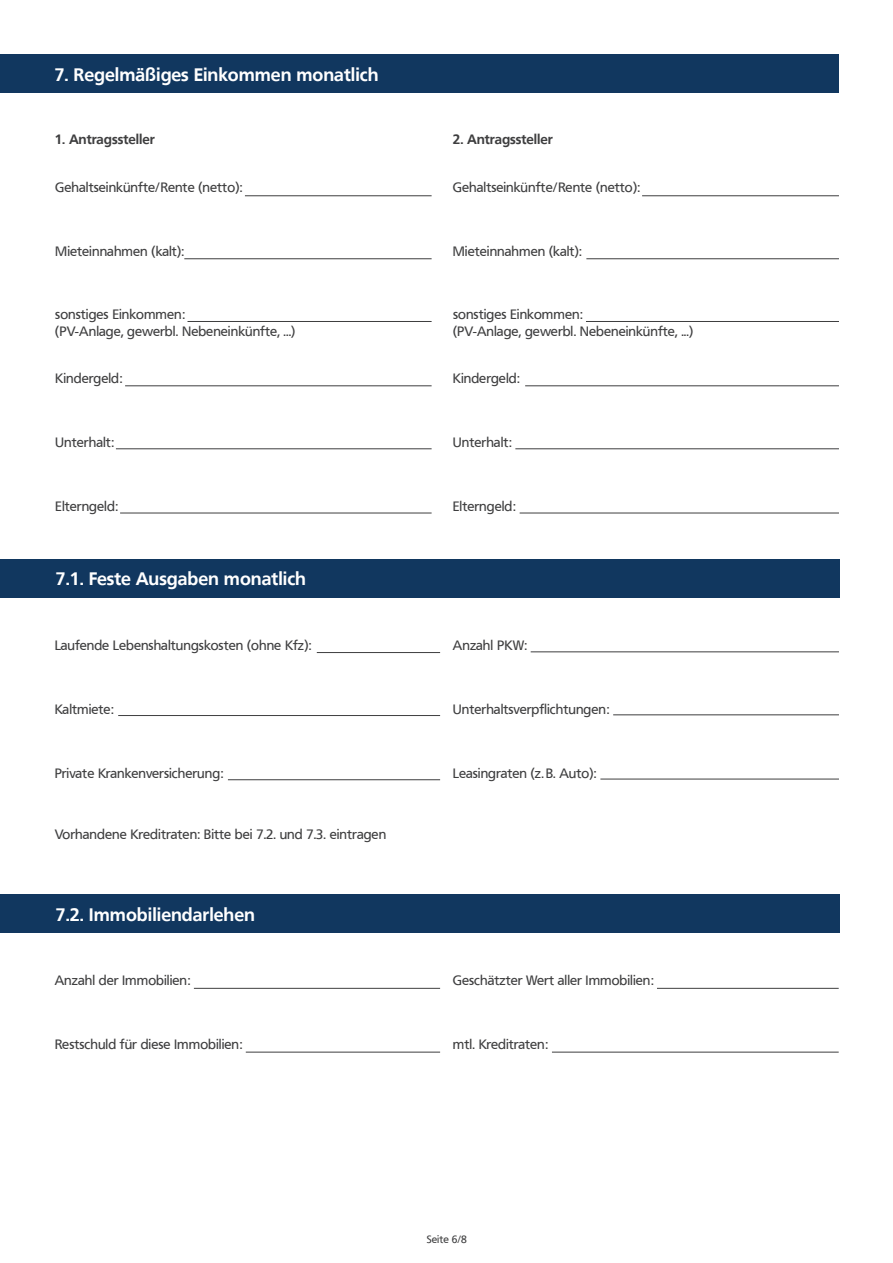
<style>
.page{position:relative;width:893px;height:1263px;background:#fff}
.page>*{position:absolute;margin:0;border:0;box-sizing:border-box;transform-origin:0 0}
.t1{font:700 18px "Frutiger VR";color:#fff}
.t2{font:13.5px/16.2px "Frutiger VR";color:#3e3e3f}
.t3{font:700 13.5px "Frutiger VR";color:#3e3e3f}
.t4{font:10.5px "Frutiger VR";color:#3e3e3f}
</style>
<div class="page">
<div style="left:0;top:55px;width:838px;height:38px;background:#11375f"></div>
<div style="left:0;top:559px;width:840px;height:38px;background:#11375f"></div>
<div style="left:0;top:895px;width:840px;height:38px;background:#11375f"></div>
<hr style="left:125px;top:385px;width:307px;height:1px;background:#3e3e3f">
<hr style="left:116px;top:448px;width:316px;height:1px;background:#3e3e3f">
<hr style="left:120px;top:513px;width:312px;height:1px;background:#3e3e3f">
<hr style="left:525px;top:385px;width:314px;height:1px;background:#3e3e3f">
<hr style="left:515px;top:448px;width:324px;height:1px;background:#3e3e3f">
<hr style="left:520px;top:513px;width:319px;height:1px;background:#3e3e3f">
<hr style="left:317px;top:652px;width:123px;height:1px;background:#3e3e3f">
<hr style="left:118px;top:715px;width:322px;height:1px;background:#3e3e3f">
<hr style="left:228px;top:779px;width:212px;height:1px;background:#3e3e3f">
<hr style="left:531px;top:651px;width:308px;height:1px;background:#3e3e3f">
<hr style="left:613px;top:714px;width:226px;height:1px;background:#3e3e3f">
<hr style="left:600px;top:779px;width:239px;height:1px;background:#3e3e3f">
<hr style="left:194px;top:988px;width:246px;height:1px;background:#3e3e3f">
<hr style="left:246px;top:1052px;width:194px;height:1px;background:#3e3e3f">
<hr style="left:657px;top:988px;width:182px;height:1px;background:#3e3e3f">
<hr style="left:552px;top:1052px;width:287px;height:1px;background:#3e3e3f">
<hr style="left:642px;top:195px;width:197px;height:1px;background:#3e3e3f">
<hr style="left:586px;top:258px;width:253px;height:1px;background:#3e3e3f">
<hr style="left:245px;top:195px;width:187px;height:1px;background:#3e3e3f">
<hr style="left:184px;top:258px;width:248px;height:1px;background:#3e3e3f">
<hr style="left:187px;top:321px;width:245px;height:1px;background:#3e3e3f">
<hr style="left:586px;top:321px;width:253px;height:1px;background:#3e3e3f">
<h1 class="t1" style="left:55px;top:63px;width:326px">7. Regelmäßiges Einkommen monatlich</h1>
<p class="t3" style="left:55px;top:131px;width:102px">1. Antragssteller</p>
<p class="t3" style="left:453px;top:131px;width:102px">2. Antragssteller</p>
<p class="t2" style="left:55px;top:179px;width:189px">Gehaltseinkünfte/Rente (netto):</p>
<p class="t2" style="left:453px;top:179px;width:189px">Gehaltseinkünfte/Rente (netto):</p>
<p class="t2" style="left:55px;top:243px;width:130px">Mieteinnahmen (kalt):</p>
<p class="t2" style="left:453px;top:243px;width:130px">Mieteinnahmen (kalt):</p>
<p class="t2" style="left:55px;top:307px;width:241px">sonstiges Einkommen:<br>(PV-Anlage, gewerbl. Nebeneinkünfte, ...)</p>
<p class="t2" style="left:55px;top:370px;width:68px">Kindergeld:</p>
<p class="t2" style="left:453px;top:307px;width:241px">sonstiges Einkommen:<br>(PV-Anlage, gewerbl. Nebeneinkünfte, ...)</p>
<p class="t2" style="left:453px;top:370px;width:68px">Kindergeld:</p>
<p class="t2" style="left:55px;top:434px;width:60px">Unterhalt:</p>
<p class="t2" style="left:453px;top:434px;width:60px">Unterhalt:</p>
<p class="t2" style="left:55px;top:498px;width:64px">Elterngeld:</p>
<p class="t2" style="left:453px;top:498px;width:64px">Elterngeld:</p>
<h1 class="t1" style="left:56px;top:568px;width:252px">7.1. Feste Ausgaben monatlich</h1>
<p class="t2" style="left:55px;top:637px;width:258px">Laufende Lebenshaltungskosten (ohne Kfz):</p>
<p class="t2" style="left:453px;top:637px;width:76px">Anzahl PKW:</p>
<p class="t2" style="left:55px;top:701px;width:61px">Kaltmiete:</p>
<p class="t2" style="left:453px;top:701px;width:158px">Unterhaltsverpflichtungen:</p>
<p class="t2" style="left:55px;top:765px;width:170px">Private Krankenversicherung:</p>
<p class="t2" style="left:453px;top:765px;width:145px">Leasingraten (z.B. Auto):</p>
<p class="t2" style="left:55px;top:826px;width:333px">Vorhandene Kreditraten: Bitte bei 7.2. und 7.3. eintragen</p>
<h1 class="t1" style="left:56px;top:903px;width:201px">7.2. Immobiliendarlehen</h1>
<p class="t2" style="left:55px;top:972px;width:137px">Anzahl der Immobilien:</p>
<p class="t2" style="left:453px;top:972px;width:202px">Geschätzter Wert aller Immobilien:</p>
<p class="t2" style="left:55px;top:1036px;width:189px">Restschuld für diese Immobilien:</p>
<p class="t2" style="left:453px;top:1036px;width:97px">mtl. Kreditraten:</p>
<p class="t4" style="left:427px;top:1233px;width:42px">Seite 6/8</p>
</div>
